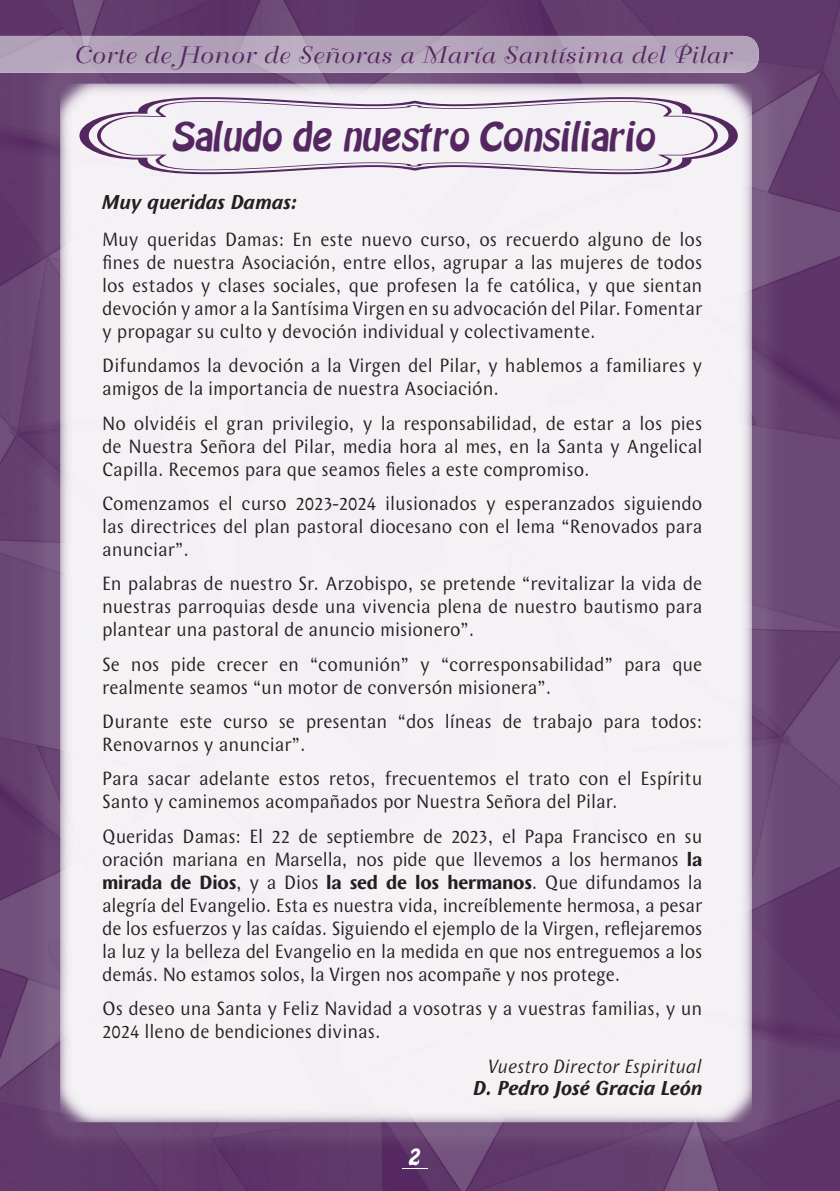
<style>
.page{position:relative;width:840px;height:1191px;background:#fff}
.page>*{position:absolute;margin:0;border:0;box-sizing:border-box;transform-origin:0 0}
.t1{font:35px "Batavia";letter-spacing:.06em;color:#552761;scale:.75 1}
.t2{font:23.6px "Bellevue";letter-spacing:.04em;color:#552761;scale:1.08 1}
.t3{font:italic 700 21px "Wunderlich";color:#231f20;scale:.92 1}
.t4{font:20.2px "Batavia";color:#fff;scale:.69 1}
.t5{font:20px/23px "Wunderlich";color:#231f20;text-align:justify;scale:.95 1}
.t6{font:italic 20px "Wunderlich";color:#231f20;scale:.95 1}
.s1{font-weight:700}
</style>
<div class="page">
<img style="left:0;top:0;width:839px;height:1191px">
<img style="left:0;top:36px;width:758px;height:37px">
<svg style="left:401px;top:1167px;width:26px;height:1px"></svg>
<svg style="left:79px;top:97px;width:658px;height:77px;fill:#f4f2f5"></svg>
<svg style="left:97px;top:101px;width:620px;height:69px;fill:#f4f2f5"></svg>
<p class="t2" style="left:72px;top:42px;width:609px">Corte de Honor de Señoras a María Santísima del Pilar</p>
<h1 class="t1" style="left:174px;top:111px;width:643px">Saludo de nuestro Consiliario</h1>
<p class="t3" style="left:102px;top:190px;width:213px">Muy queridas Damas:</p>
<p class="t5" style="left:102px;top:228px;width:633px">Muy queridas Damas: En este nuevo curso, os recuerdo alguno de los fines de nuestra Asociación, entre ellos, agrupar a las mujeres de todos los estados y clases sociales, que profesen la fe católica, y que sientan devoción y amor a la Santísima Virgen en su advocación del Pilar. Fomentar y propagar su culto y devoción individual y colectivamente.</p>
<p class="t5" style="left:102px;top:354px;width:633px">Difundamos la devoción a la Virgen del Pilar, y hablemos a familiares y amigos de la importancia de nuestra Asociación.</p>
<p class="t5" style="left:102px;top:411px;width:633px">No olvidéis el gran privilegio, y la responsabilidad, de estar a los pies de Nuestra Señora del Pilar, media hora al mes, en la Santa y Angelical Capilla. Recemos para que seamos fieles a este compromiso.</p>
<p class="t5" style="left:102px;top:492px;width:633px">Comenzamos el curso 2023-2024 ilusionados y esperanzados siguiendo las directrices del plan pastoral diocesano con el lema “Renovados para anunciar”.</p>
<p class="t5" style="left:102px;top:572px;width:633px">En palabras de nuestro Sr. Arzobispo, se pretende “revitalizar la vida de nuestras parroquias desde una vivencia plena de nuestro bautismo para plantear una pastoral de anuncio misionero”.</p>
<p class="t5" style="left:102px;top:652px;width:633px">Se nos pide crecer en “comunión” y “corresponsabilidad” para que realmente seamos “un motor de conversón misionera”.</p>
<p class="t5" style="left:102px;top:710px;width:633px">Durante este curso se presentan “dos líneas de trabajo para todos:<br>Renovarnos y anunciar”.</p>
<p class="t5" style="left:102px;top:767px;width:633px">Para sacar adelante estos retos, frecuentemos el trato con el Espíritu<br>Santo y caminemos acompañados por Nuestra Señora del Pilar.</p>
<p class="t5" style="left:102px;top:824px;width:633px">Queridas Damas: El 22 de septiembre de 2023, el Papa Francisco en su oración mariana en Marsella, nos pide que llevemos a los hermanos <span class="s1">la mirada de Dios</span>, y a Dios <span class="s1">la sed de los hermanos</span>. Que difundamos la alegría del Evangelio. Esta es nuestra vida, increíblemente hermosa, a pesar de los esfuerzos y las caídas. Siguiendo el ejemplo de la Virgen, reflejaremos la luz y la belleza del Evangelio en la medida en que nos entreguemos a los demás. No estamos solos, la Virgen nos acompañe y nos protege.</p>
<p class="t5" style="left:102px;top:997px;width:633px">Os deseo una Santa y Feliz Navidad a vosotras y a vuestras familias, y un<br>2024 lleno de bendiciones divinas.</p>
<p class="t6" style="left:487px;top:1054px;width:227px">Vuestro Director Espiritual</p>
<p class="t3" style="left:473px;top:1075px;width:250px">D. Pedro José Gracia León</p>
<p class="t4" style="left:409px;top:1141px;width:17px">2</p>
</div>
